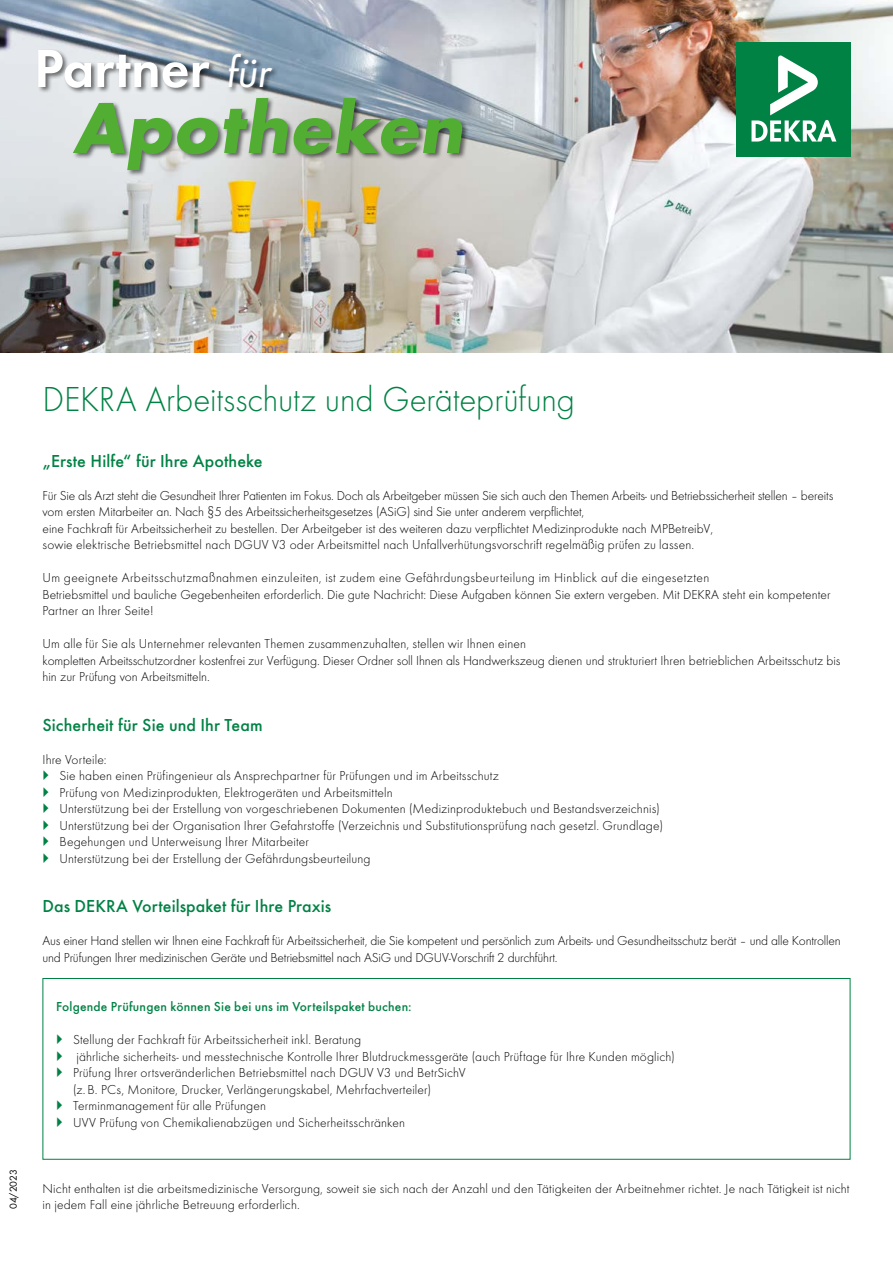
<style>
.page{position:relative;width:893px;height:1263px;background:#fff}
.page>*{position:absolute;margin:0;border:0;box-sizing:border-box;transform-origin:0 0}
.t1{font:700 75px "Futura";color:#52ae32}
.t2{font:55.5px "Futura Dem";color:#fff}
.t3{font:300 36px "Futura";letter-spacing:-.005em;color:#008244}
.t4{font:500 18px "Futura";letter-spacing:.005em;color:#008244}
.t5{font:300 13.5px/16.5px "Futura";letter-spacing:.01em;color:#000}
.t6{font:300 13.5px/16.5px "Futura";letter-spacing:-.015em;color:#000}
.t7{font:500 13.5px "Futura";letter-spacing:.015em;color:#008244}
.t8{font:10.5px "Futura Boo";color:#000}
.s1{font-family:"Futura Boo";font-size:45px}
</style>
<div class="page">
<img style="left:0;top:0;width:893px;height:353px">
<div style="left:43px;top:978px;width:807px;height:182px;border:1px solid #008244"></div>
<div style="left:736px;top:43px;width:114px;height:114px;background:#008244"></div>
<svg style="left:751px;top:55px;width:85px;height:87px"></svg>
<div style="left:38px;top:49px;width:178px;height:45px;background:#000;opacity:.55"></div>
<div style="left:228px;top:53px;width:51px;height:42px;background:#000;opacity:.55"></div>
<div style="left:73px;top:97px;width:396px;height:80px;background:#000;opacity:.55"></div>
<h2 class="t2" style="left:34px;top:28px;width:245px">Partner <span class="s1">für</span></h2>
<h1 class="t1" style="left:72px;top:73px;width:406px">Apotheken</h1>
<p class="t8" style="left:6px;top:1209px;width:41px;rotate:-90deg">04/2023</p>
<h3 class="t3" style="left:43px;top:376px;width:534px">DEKRA Arbeitsschutz und Geräteprüfung</h3>
<h3 class="t4" style="left:43px;top:447px;width:222px">„Erste Hilfe“ für Ihre Apotheke</h3>
<p class="t5" style="left:43px;top:486px;width:792px">Für Sie als Arzt steht die Gesundheit Ihrer Patienten im Fokus. Doch als Arbeitgeber müssen Sie sich auch den Themen Arbeits- und Betriebssicherheit stellen – bereits vom ersten Mitarbeiter an. Nach §5 des Arbeitssicherheitsgesetzes (ASiG) sind Sie unter anderem verpflichtet,<br>eine Fachkraft für Arbeitssicherheit zu bestellen. Der Arbeitgeber ist des weiteren dazu verpflichtet Medizinprodukte nach MPBetreibV,<br>sowie elektrische Betriebsmittel nach DGUV V3 oder Arbeitsmittel nach Unfallverhütungsvorschrift regelmäßig prüfen zu lassen.</p>
<p class="t5" style="left:43px;top:569px;width:790px">Um geeignete Arbeitsschutzmaßnahmen einzuleiten, ist zudem eine Gefährdungsbeurteilung im Hinblick auf die eingesetzten<br>Betriebsmittel und bauliche Gegebenheiten erforderlich. Die gute Nachricht: Diese Aufgaben können Sie extern vergeben. Mit DEKRA steht ein kompetenter<br>Partner an Ihrer Seite!</p>
<p class="t5" style="left:43px;top:635px;width:799px">Um alle für Sie als Unternehmer relevanten Themen zusammenzuhalten, stellen wir Ihnen einen<br>kompletten Arbeitsschutzordner kostenfrei zur Verfügung. Dieser Ordner soll Ihnen als Handwerkszeug dienen und strukturiert Ihren betrieblichen Arbeitsschutz bis hin zur Prüfung von Arbeitsmitteln.</p>
<h3 class="t4" style="left:43px;top:711px;width:222px">Sicherheit für Sie und Ihr Team</h3>
<p class="t5" style="left:60px;top:750px;width:605px;text-indent:-17px">Ihre Vorteile:<br>Sie haben einen Prüfingenieur als Ansprechpartner für Prüfungen und im Arbeitsschutz<br>Prüfung von Medizinprodukten, Elektrogeräten und Arbeitsmitteln<br>Unterstützung bei der Erstellung von vorgeschriebenen Dokumenten (Medizinproduktebuch und Bestandsverzeichnis)<br>Unterstützung bei der Organisation Ihrer Gefahrstoffe (Verzeichnis und Substitutionsprüfung nach gesetzl. Grundlage)<br>Begehungen und Unterweisung Ihrer Mitarbeiter<br>Unterstützung bei der Erstellung der Gefährdungsbeurteilung</p>
<h3 class="t4" style="left:43px;top:892px;width:290px">Das DEKRA Vorteilspaket für Ihre Praxis</h3>
<p class="t6" style="left:43px;top:932px;width:800px">Aus einer Hand stellen wir Ihnen eine Fachkraft für Arbeitssicherheit, die Sie kompetent und persönlich zum Arbeits- und Gesundheitsschutz berät – und alle Kontrollen und Prüfungen Ihrer medizinischen Geräte und Betriebsmittel nach ASiG und DGUV-Vorschrift 2 durchführt.</p>
<p class="t7" style="left:56px;top:996px;width:357px">Folgende Prüfungen können Sie bei uns im Vorteilspaket buchen:</p>
<p class="t5" style="left:73px;top:1031px;width:603px">Stellung der Fachkraft für Arbeitssicherheit inkl. Beratung<br>jährliche sicherheits- und messtechnische Kontrolle Ihrer Blutdruckmessgeräte (auch Prüftage für Ihre Kunden möglich)<br>Prüfung Ihrer ortsveränderlichen Betriebsmittel nach DGUV V3 und BetrSichV<br>(z.B. PCs, Monitore, Drucker, Verlängerungskabel, Mehrfachverteiler)<br>Terminmanagement für alle Prüfungen<br>UVV Prüfung von Chemikalienabzügen und Sicherheitsschränken</p>
<p class="t5" style="left:43px;top:1179px;width:808px">Nicht enthalten ist die arbeitsmedizinische Versorgung, soweit sie sich nach der Anzahl und den Tätigkeiten der Arbeitnehmer richtet. Je nach Tätigkeit ist nicht in jedem Fall eine jährliche Betreuung erforderlich.</p>
</div>
